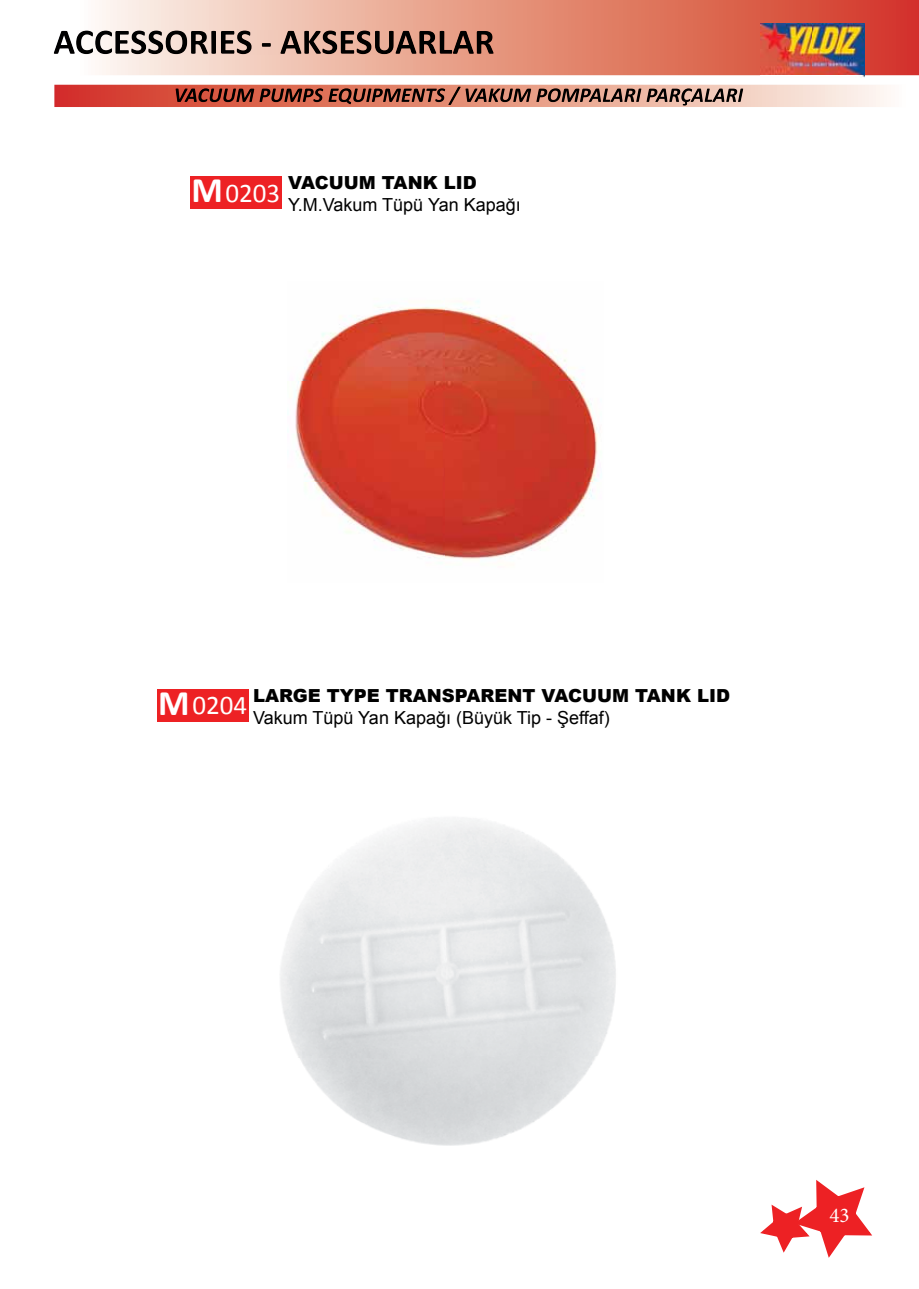
<style>
.page{position:relative;width:919px;height:1289px;background:#fff}
.page>*{position:absolute;margin:0;border:0;box-sizing:border-box;transform-origin:0 0}
.t1{font:27px "Calibri";color:#fff}
.t2{font:21px "Minion Pro";color:#fff}
.t3{font:18px "Arial";color:#000}
.t4{font:900 18px "Arial";color:#000}
.s1{font-weight:700;font-size:36px}
</style>
<div class="page">
<svg style="left:54px;top:84px;width:833px;height:23px;background:#e89d91"></svg>
<svg style="left:53px;top:0;width:865px;height:78px;background:#e79c8a"></svg>
<img style="left:760px;top:23px;width:104px;height:54px">
<svg style="left:760px;top:1180px;width:112px;height:77px"></svg>
<img style="left:54px;top:31px;width:439px;height:23px">
<img style="left:176px;top:87px;width:567px;height:19px">
<img style="left:295px;top:300px;width:304px;height:260px">
<div style="left:190px;top:176px;width:92px;height:33px;background:#ed2124"></div>
<div style="left:157px;top:688px;width:92px;height:33px;background:#ed2124"></div>
<h1 class="t1" style="left:191px;top:176px;width:90px"><span class="s1">M</span> 0203</h1>
<p class="t4" style="left:288px;top:170px;width:190px">VACUUM TANK LID</p>
<p class="t3" style="left:288px;top:193px;width:234px">Y.M.Vakum Tüpü Yan Kapağı</p>
<h1 class="t1" style="left:158px;top:688px;width:90px"><span class="s1">M</span> 0204</h1>
<p class="t4" style="left:253px;top:682px;width:478px">LARGE TYPE TRANSPARENT VACUUM TANK LID</p>
<p class="t3" style="left:253px;top:705px;width:358px">Vakum Tüpü Yan Kapağı (Büyük Tip - Şeffaf)</p>
<p class="t2" style="left:829px;top:1201px;width:22px">43</p>
</div>
